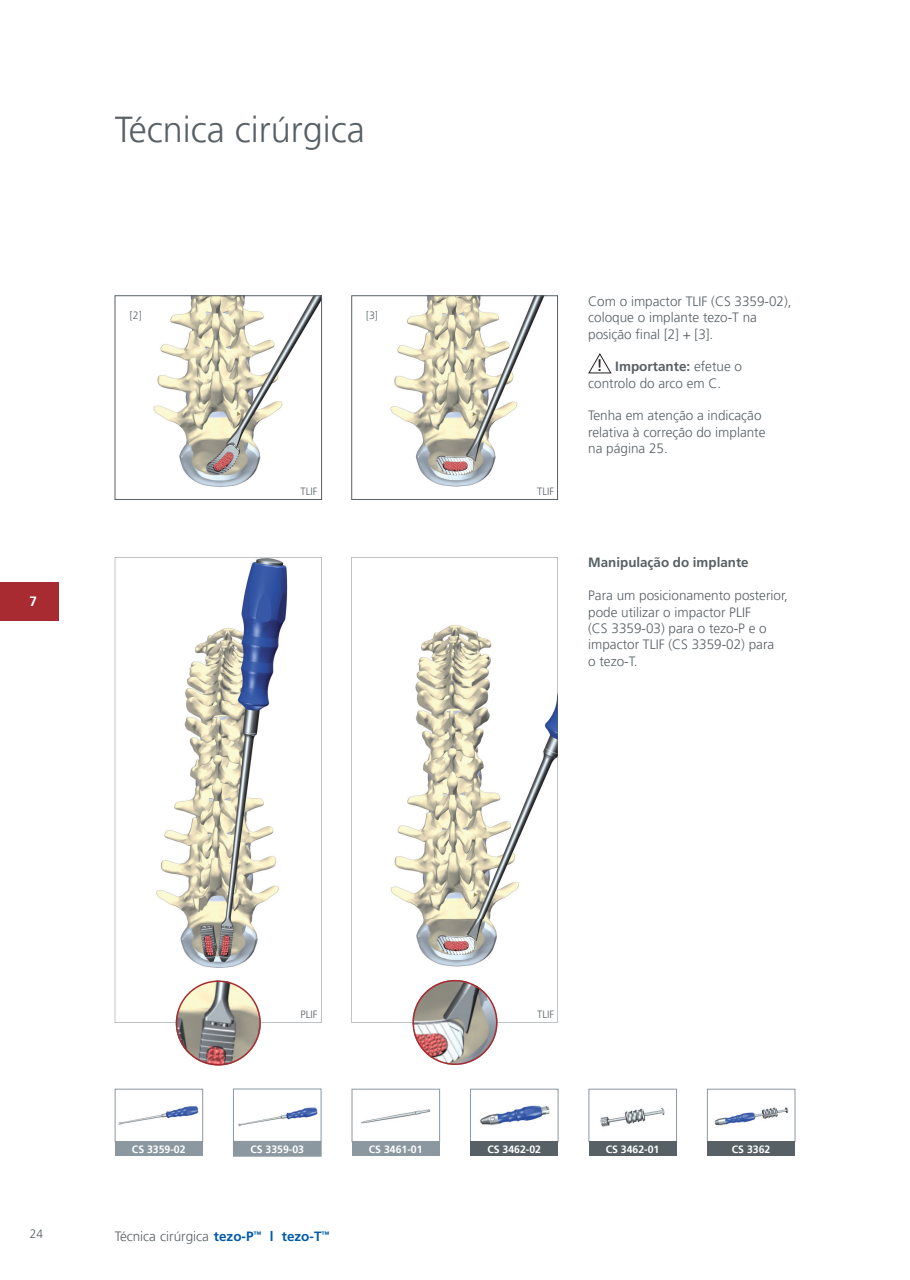
<style>
.page{position:relative;width:910px;height:1280px;background:#fff}
.page>*{position:absolute;margin:0;border:0;box-sizing:border-box;transform-origin:0 0}
.t1{font:300 36px "Frutiger LT Pro";color:#576065}
.t2{font:300 13.5px/16.4px "Frutiger LT Pro";color:#576065}
.t3{font:700 13.5px "Frutiger LT Com";color:#576065}
.t4{font:700 13.5px "Frutiger LT Pro";color:#fff}
.t5{font:300 12px "Frutiger LT Pro";color:#576065}
.t6{font:700 10.5px "Frutiger LT Pro";color:#fff}
.t7{font:300 10.5px "Frutiger LT Pro";color:#576065}
.s1{font-family:"Frutiger LT Pro";font-weight:400;font-size:16.65px;color:#231f20}
.s2{font-family:"Frutiger LT Pro";font-weight:300}
.s3{font-family:"Frutiger LT Com";font-weight:700;color:#015aaa}
</style>
<div class="page">
<div style="left:0;top:582px;width:58px;height:38px;background:#a72b30"></div>
<img style="left:390px;top:298px;width:154px;height:189px">
<div style="left:351px;top:296px;width:207px;height:204px;border:1px solid #576065"></div>
<img style="left:153px;top:298px;width:167px;height:189px">
<div style="left:115px;top:296px;width:207px;height:204px;border:1px solid #576065"></div>
<svg style="left:351px;top:557px;width:207px;height:466px"></svg>
<svg style="left:115px;top:557px;width:207px;height:466px"></svg>
<img style="left:176px;top:981px;width:84px;height:84px">
<div style="left:176px;top:980px;width:85px;height:85px;border:2px solid #a72b30;border-radius:50%"></div>
<img style="left:412px;top:980px;width:85px;height:85px">
<img style="left:413px;top:981px;width:84px;height:83px">
<div style="left:412px;top:980px;width:85px;height:85px;border:2px solid #a72b30;border-radius:50%"></div>
<img style="left:118px;top:1106px;width:81px;height:19px">
<div style="left:115px;top:1089px;width:88px;height:53px;border:1px solid #8b98a0"></div>
<div style="left:115px;top:1142px;width:88px;height:14px;background:#8b98a0"></div>
<img style="left:480px;top:1105px;width:70px;height:21px">
<div style="left:470px;top:1089px;width:88px;height:53px;border:1px solid #8b98a0"></div>
<div style="left:470px;top:1142px;width:88px;height:14px;background:#576065"></div>
<img style="left:600px;top:1107px;width:65px;height:20px">
<div style="left:589px;top:1089px;width:88px;height:53px;border:1px solid #8b98a0"></div>
<div style="left:589px;top:1142px;width:88px;height:14px;background:#576065"></div>
<img style="left:238px;top:1107px;width:80px;height:20px">
<div style="left:233px;top:1089px;width:88px;height:52px;border:1px solid #8b98a0"></div>
<div style="left:233px;top:1141px;width:88px;height:15px;background:#8b98a0"></div>
<img style="left:361px;top:1109px;width:70px;height:15px">
<div style="left:352px;top:1089px;width:88px;height:53px;border:1px solid #8b98a0"></div>
<div style="left:352px;top:1142px;width:88px;height:14px;background:#8b98a0"></div>
<img style="left:714px;top:1107px;width:75px;height:19px">
<div style="left:707px;top:1089px;width:88px;height:53px;border:1px solid #8b98a0"></div>
<div style="left:707px;top:1142px;width:88px;height:14px;background:#576065"></div>
<svg style="left:588px;top:353px;width:24px;height:21px"></svg>
<p class="t4" style="left:30px;top:593px;width:9px">7</p>
<h1 class="t1" style="left:115px;top:108px;width:251px">Técnica cirúrgica</h1>
<p class="t7" style="left:130px;top:309px;width:13px">[2]</p>
<p class="t7" style="left:366px;top:309px;width:13px">[3]</p>
<p class="t7" style="left:301px;top:486px;width:18px">TLIF</p>
<p class="t7" style="left:537px;top:486px;width:18px">TLIF</p>
<p class="t2" style="left:588px;top:293px;width:205px">Com o impactor TLIF (CS 3359-02), coloque o implante tezo-T na posição final [2] + [3].</p>
<p class="t3" style="left:597px;top:359px;width:147px"><span class="s1">!</span> Importante: <span class="s2">efetue o</span></p>
<p class="t2" style="left:588px;top:375px;width:135px">controlo do arco em C.</p>
<p class="t2" style="left:588px;top:407px;width:179px">Tenha em atenção a indicação relativa à correção do implante na página 25.</p>
<p class="t3" style="left:588px;top:555px;width:162px">Manipulação do implante</p>
<p class="t2" style="left:588px;top:587px;width:201px">Para um posicionamento posterior, pode utilizar o impactor PLIF<br>(CS 3359-03) para o tezo-P e o impactor TLIF (CS 3359-02) para<br>o tezo-T.</p>
<p class="t5" style="left:30px;top:1227px;width:15px">24</p>
<p class="t7" style="left:301px;top:1008px;width:18px">PLIF</p>
<p class="t7" style="left:537px;top:1008px;width:18px">TLIF</p>
<p class="t6" style="left:132px;top:1143px;width:55px">CS 3359-02</p>
<p class="t6" style="left:250px;top:1143px;width:55px">CS 3359-03</p>
<p class="t6" style="left:369px;top:1143px;width:55px">CS 3461-01</p>
<p class="t6" style="left:487px;top:1143px;width:55px">CS 3462-02</p>
<p class="t6" style="left:606px;top:1143px;width:55px">CS 3462-01</p>
<p class="t6" style="left:732px;top:1143px;width:40px">CS 3362</p>
<p class="t2" style="left:115px;top:1229px;width:216px">Técnica cirúrgica <span class="s3">tezo-P</span><sup>™</sup> <span class="s3">l tezo-T</span><sup>™</sup></p>
</div>
